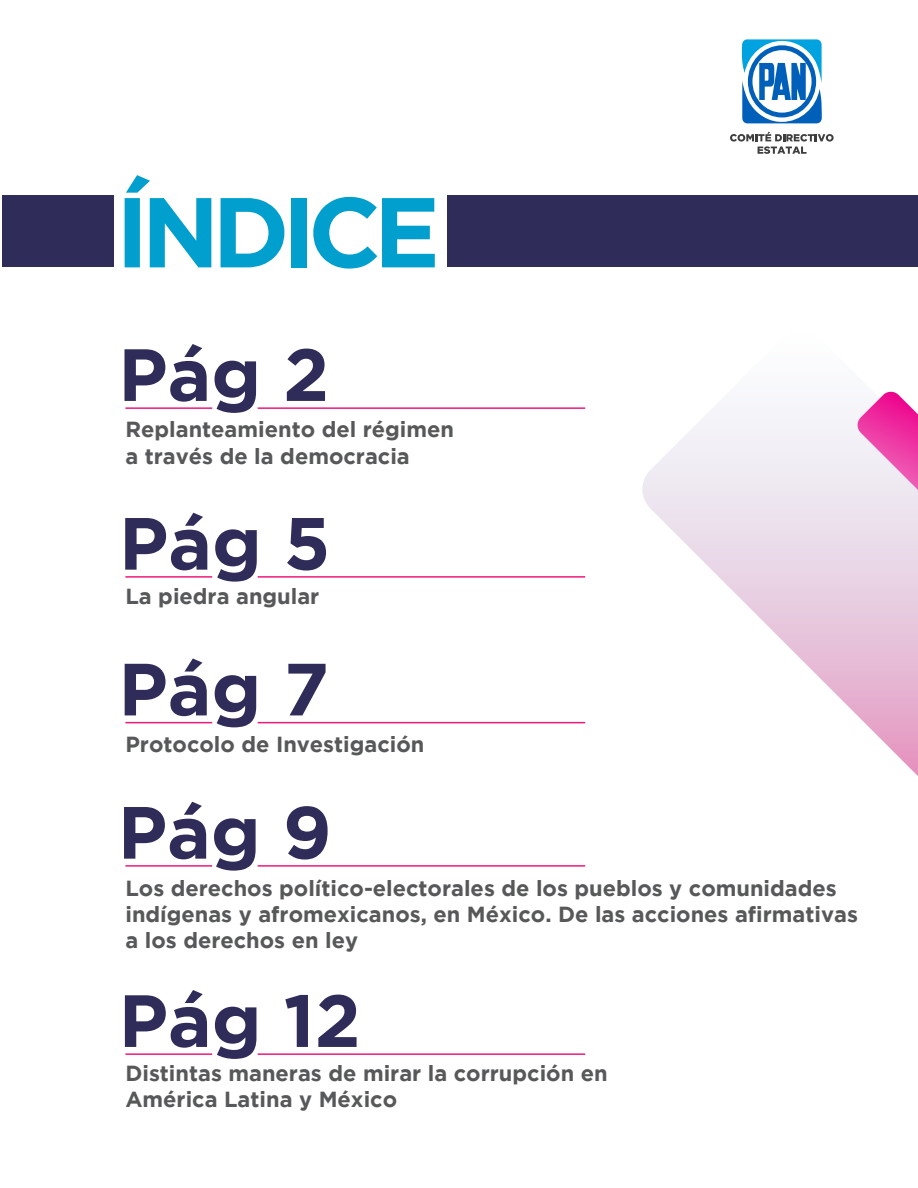
<style>
.page{position:relative;width:918px;height:1188px;background:#fff}
.page>*{position:absolute;margin:0;border:0;box-sizing:border-box;transform-origin:0 0}
.t1{font:700 99px "Gotham";letter-spacing:-.075em;color:#009fcd}
.t2{font:700 73.8px/143.2px "Gotham";color:#2f2c59}
.t3{font:700 21.75px/26.1px "Gotham";color:#57585a}
</style>
<div class="page">
<svg style="left:642px;top:391px;width:276px;height:385px"></svg>
<svg style="left:857px;top:392px;width:61px;height:98px"></svg>
<div style="left:2px;top:195px;width:111px;height:72px;background:#2f2c59"></div>
<div style="left:447px;top:195px;width:471px;height:72px;background:#2f2c59"></div>
<hr style="left:258px;top:407px;width:327px;height:2px;background:#ee1a7b">
<hr style="left:125px;top:407px;width:87px;height:2px;background:#ee1a7b">
<hr style="left:258px;top:576px;width:327px;height:2px;background:#ee1a7b">
<hr style="left:125px;top:576px;width:87px;height:2px;background:#ee1a7b">
<hr style="left:258px;top:722px;width:327px;height:1px;background:#ee1a7b">
<hr style="left:125px;top:722px;width:87px;height:1px;background:#ee1a7b">
<hr style="left:258px;top:865px;width:327px;height:2px;background:#ee1a7b">
<hr style="left:125px;top:865px;width:87px;height:2px;background:#ee1a7b">
<hr style="left:258px;top:1053px;width:327px;height:2px;background:#ee1a7b">
<hr style="left:125px;top:1053px;width:87px;height:2px;background:#ee1a7b">
<svg style="left:740px;top:37px;width:84px;height:89px"></svg>
<svg style="left:742px;top:39px;width:80px;height:84px"></svg>
<svg style="left:730px;top:132px;width:104px;height:22px"></svg>
<h1 class="t1" style="left:116px;top:175px;width:326px">ÍNDICE</h1>
<h2 class="t2" style="left:118px;top:301px;width:212px">Pág 2</h2>
<p class="t3" style="left:125px;top:416px;width:330px">Replanteamiento del régimen a través de la democracia</p>
<h2 class="t2" style="left:119px;top:470px;width:213px">Pág 5</h2>
<p class="t3" style="left:125px;top:582px;width:196px">La piedra angular</p>
<h2 class="t2" style="left:118px;top:616px;width:215px">Pág 7<br>Pág 9</h2>
<p class="t3" style="left:125px;top:874px;width:734px">Los derechos político-electorales de los pueblos y comunidades indígenas y afromexicanos, en México. De las acciones afirmativas a los derechos en ley</p>
<p class="t3" style="left:125px;top:731px;width:301px">Protocolo de Investigación</p>
<h2 class="t2" style="left:119px;top:947px;width:244px">Pág 12</h2>
<p class="t3" style="left:125px;top:1060px;width:484px">Distintas maneras de mirar la corrupción en<br>América Latina y México</p>
</div>
